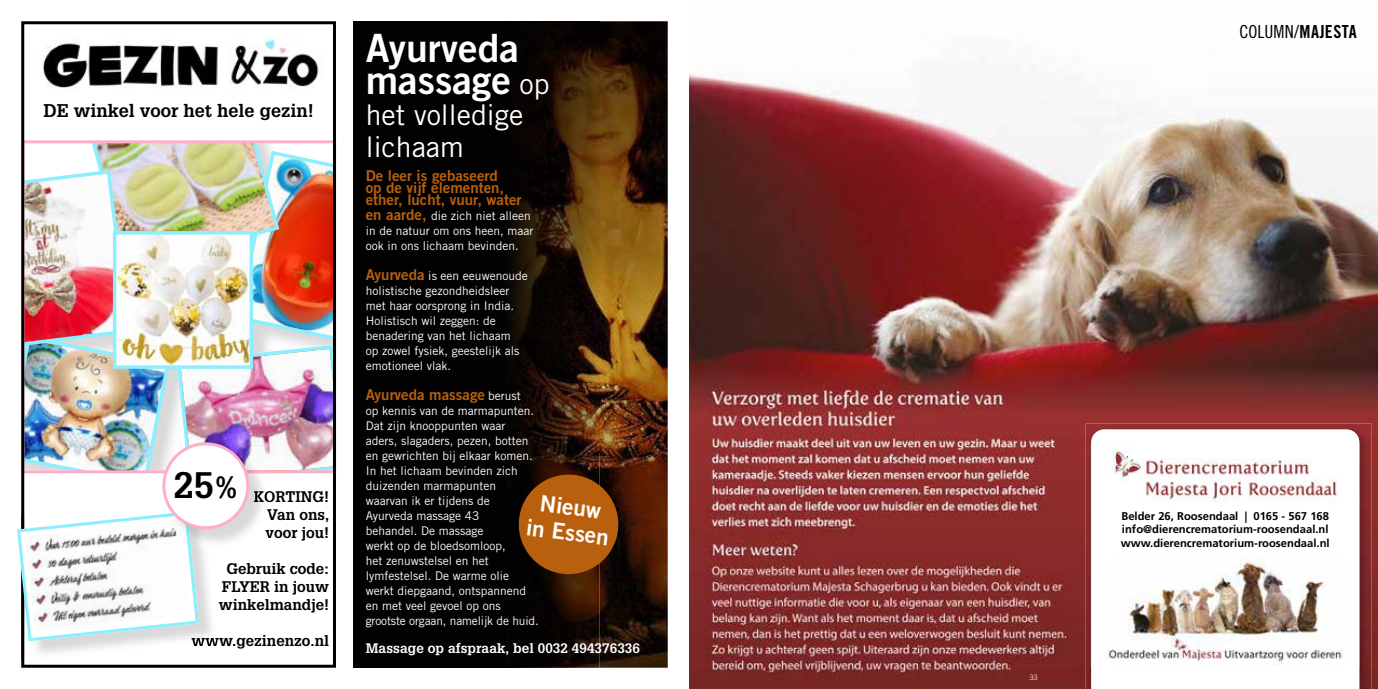
<style>
.page{position:relative;width:1378px;height:689px;background:#fff}
.page>*{position:absolute;margin:0;border:0;box-sizing:border-box;transform-origin:0 0}
.t1{font:39px/31.5px "Trade Gothic LT Std Bd 2";color:#fff}
.t2{font:700 36px "Glypha LT Std";color:#000}
.t3{font:28.5px/31.5px "Trade Gothic LT Std";color:#fff}
.t4{font:22.5px/25.5px "Trade Gothic LT Std Bd 2";color:#fff;text-align:center}
.t5{font:700 18px "Glypha LT Std";color:#000}
.t6{font:18px "Trade Gothic LT Std Cn 18";color:#000}
.t7{font:15px/12px "Trade Gothic LT Std Bd 2";color:#b9600e}
.t8{font:700 15px/18px "Glypha LT Std";color:#000;text-align:justify}
.t9{font:700 13.5px "Glypha LT Std";letter-spacing:.005em;color:#fff}
.t10{font:12px/15px "Trade Gothic LT Std";color:#fff}
.t11{font:700 11.25px/13.5px "Frutiger LT";color:#000;text-align:justify}
.t12{font:300 7.5px "Trade Gothic LT Std";color:#fff}
.s1{font-size:30px}
.s2{font-family:"Trade Gothic LT Std";font-size:28.5px}
.s3{font-family:"Trade Gothic LT Std Bd 2";font-size:15px;color:#b9600e}
.s4{font-family:"Trade Gothic LT Std";font-size:12px;color:#fff}
.s5{font-family:"Trade Gothic LT Std Bd Cn 20"}
</style>
<div class="page">
<img style="left:600px;top:21px;width:68px;height:647px">
<img style="left:353px;top:21px;width:247px;height:647px">
<svg style="left:516px;top:472px;width:105px;height:105px;background:#88450a"></svg>
<img style="left:689px;top:74px;width:689px;height:615px">
<img style="left:1085px;top:423px;width:286px;height:266px">
<svg style="left:1091px;top:429px;width:268px;height:260px"></svg>
<img style="left:1103px;top:557px;width:245px;height:111px;border-radius:12px">
<img style="left:1115px;top:557px;width:232px;height:7px">
<svg style="left:1104px;top:557px;width:11px;height:11px"></svg>
<img style="left:1105px;top:443px;width:237px;height:61px">
<img style="left:21px;top:21px;width:315px;height:647px">
<img style="left:24px;top:548px;width:193px;height:111px">
<img style="left:192px;top:635px;width:25px;height:13px">
<img style="left:21px;top:641px;width:3px;height:18px">
<svg style="left:17px;top:512px;width:182px;height:129px"></svg>
<img style="left:25px;top:522px;width:165px;height:109px">
<img style="left:165px;top:445px;width:103px;height:103px">
<img style="left:254px;top:491px;width:14px;height:11px">
<svg style="left:265px;top:509px;width:3px;height:31px"></svg>
<img style="left:185px;top:445px;width:7px;height:4px">
<img style="left:191px;top:527px;width:26px;height:21px">
<img style="left:165px;top:512px;width:26px;height:36px">
<img style="left:165px;top:520px;width:18px;height:28px">
<div style="left:164px;top:444px;width:84px;height:84px;background:#fff;border-radius:50%"></div>
<div style="left:162px;top:442px;width:87px;height:87px;border:3px solid #ffaec8;border-radius:50%"></div>
<h3 class="t5" style="left:44px;top:99px;width:272px">DE winkel voor het hele gezin!</h3>
<h2 class="t2" style="left:174px;top:463px;width:67px">25<span class="s1">%</span></h2>
<p class="t8" style="left:265px;top:487px;width:65px;text-indent:-12px">KORTING!<br>Van ons, voor jou!</p>
<p class="t8" style="left:219px;top:559px;width:112px;text-align:center">Gebruik code:<br>FLYER in jouw winkelmandje!</p>
<p class="t8" style="left:191px;top:631px;width:139px">www.gezinenzo.nl</p>
<h1 class="t1" style="left:366px;top:32px;width:185px">Ayurveda massage <span class="s2">op</span></h1>
<h3 class="t3" style="left:366px;top:99px;width:159px">het volledige lichaam</h3>
<p class="t7" style="left:366px;top:169px;width:157px">De leer is gebaseerd<br>op de vijf elementen, ether, lucht, vuur, water</p>
<p class="t10" style="left:366px;top:208px;width:169px"><span class="s3">en aarde,</span> die zich niet alleen in de natuur om ons heen, maar ook in ons lichaam bevinden.</p>
<p class="t10" style="left:366px;top:268px;width:163px"><span class="s3">Ayurveda</span> is een eeuwenoude holistische gezondheidsleer met haar oorsprong in India.<br>Holistisch wil zeggen: de benadering van het lichaam<br>op zowel fysiek, geestelijk als emotioneel vlak.</p>
<p class="t7" style="left:366px;top:388px;width:156px">Ayurveda massage <span class="s4">berust</span></p>
<p class="t10" style="left:366px;top:403px;width:174px">op kennis van de marmapunten.<br>Dat zijn knooppunten waar aders, slagaders, pezen, botten en gewrichten bij elkaar komen.<br>In het lichaam bevinden zich duizenden marmapunten waarvan ik er tijdens de<br>Ayurveda massage 43<br>behandel. De massage<br>werkt op de bloedsomloop,<br>het zenuwstelsel en het lymfestelsel. De warme olie werkt diepgaand, ontspannend en met veel gevoel op ons grootste orgaan, namelijk de huid.</p>
<p class="t9" style="left:366px;top:639px;width:276px">Massage op afspraak, bel 0032 494376336</p>
<h3 class="t4" style="left:531px;top:489px;width:85px;rotate:7deg">Nieuw in Essen</h3>
<h3 class="t6" style="left:1239px;top:21px;width:119px">COLUMN/<span class="s5">MAJESTA</span></h3>
<p class="t12" style="left:1029px;top:672px;width:10px">33</p>
<p class="t11" style="left:1121px;top:509px;width:210px">Belder 26, Roosendaal | 0165 - 567 168 info@dierencrematorium-roosendaal.nl www.dierencrematorium-roosendaal.nl</p>
</div>
